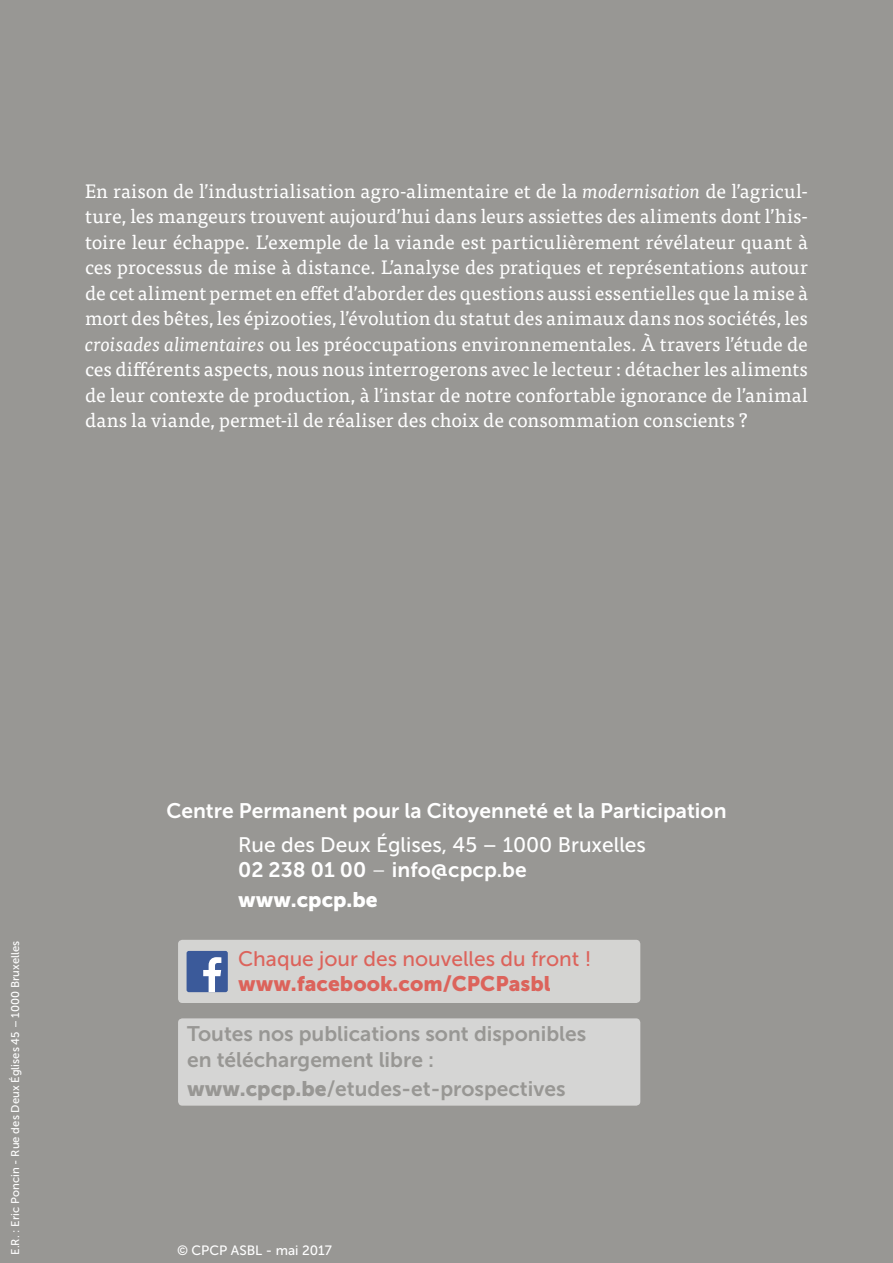
<style>
.page{position:relative;width:893px;height:1263px;background:#989794}
.page>*{position:absolute;margin:0;border:0;box-sizing:border-box;transform-origin:0 0}
.t1{font:21px/25.2px "Museo Sans 700";color:#989794}
.t2{font:21px "Museo Sans 700";color:#fff}
.t3{font:21px "Museo Sans 500";color:#fff}
.t4{font:21px "Museo Sans 500";color:#dc635b}
.t5{font:21px "Museo Sans 900";color:#dc635b}
.t6{font:21px "Museo Sans 900";color:#fff}
.t7{font:19.5px/25.5px "Tisa Pro";letter-spacing:-.005em;color:#fff;text-align:justify}
.t8{font:13.5px "Museo Sans 500";color:#fff}
.t9{font:11.25px "Museo Sans 500";color:#fff}
.s1{font-style:italic}
.s2{font-family:"Museo Sans 300"}
.s3{font-family:"Museo Sans 900"}
</style>
<div class="page">
<div style="left:178px;top:1018px;width:462px;height:88px;background:#d5d5d4;border-radius:4px"></div>
<div style="left:178px;top:940px;width:462px;height:63px;background:#d4d4d2;border-radius:4px"></div>
<div style="left:187px;top:951px;width:41px;height:41px;background:#3b5a9a;border-radius:2px"></div>
<svg style="left:203px;top:957px;width:18px;height:35px"></svg>
<p class="t7" style="left:85px;top:177px;width:724px">En raison de l’industrialisation agro-alimentaire et de la <span class="s1">modernisation</span> de l’agricul&shy;ture, les mangeurs trouvent aujourd’hui dans leurs assiettes des aliments dont l’his&shy;toire leur échappe. L’exemple de la viande est particulièrement révélateur quant à ces processus de mise à distance. L’analyse des pratiques et représentations autour de cet aliment permet en effet d’aborder des questions aussi essentielles que la mise à mort des bêtes, les épizooties, l’évolution du statut des animaux dans nos sociétés, les <span class="s1">croisades alimentaires</span> ou les préoccupations environnementales. À travers l’étude de ces différents aspects, nous nous interrogerons avec le lecteur : détacher les aliments de leur contexte de production, à l’instar de notre confortable ignorance de l’animal dans la viande, permet-il de réaliser des choix de consommation conscients ?</p>
<p class="t9" style="left:9px;top:1255px;width:315px;rotate:-90deg">E.R. : Eric Poncin - Rue des Deux Églises 45 – 1000 Bruxelles</p>
<p class="t2" style="left:166px;top:799px;width:562px">Centre Permanent pour la Citoyenneté et la Participation</p>
<p class="t3" style="left:238px;top:833px;width:409px">Rue des Deux Églises, 45 – 1000 Bruxelles</p>
<p class="t2" style="left:238px;top:858px;width:290px">02 238 01 00 <span class="s2">–</span> info@cpcp.be</p>
<p class="t6" style="left:238px;top:887px;width:141px">www.cpcp.be</p>
<p class="t4" style="left:238px;top:947px;width:355px">Chaque jour des nouvelles du front !</p>
<p class="t5" style="left:238px;top:972px;width:314px">www.facebook.com/CPCPasbl</p>
<p class="t1" style="left:187px;top:1021px;width:401px">Toutes nos publications sont disponibles en téléchargement libre :</p>
<p class="t1" style="left:187px;top:1076px;width:380px"><span class="s3">www.cpcp.be</span>/etudes-et-prospectives</p>
<p class="t8" style="left:177px;top:1243px;width:156px">© CPCP ASBL - mai 2017</p>
</div>
